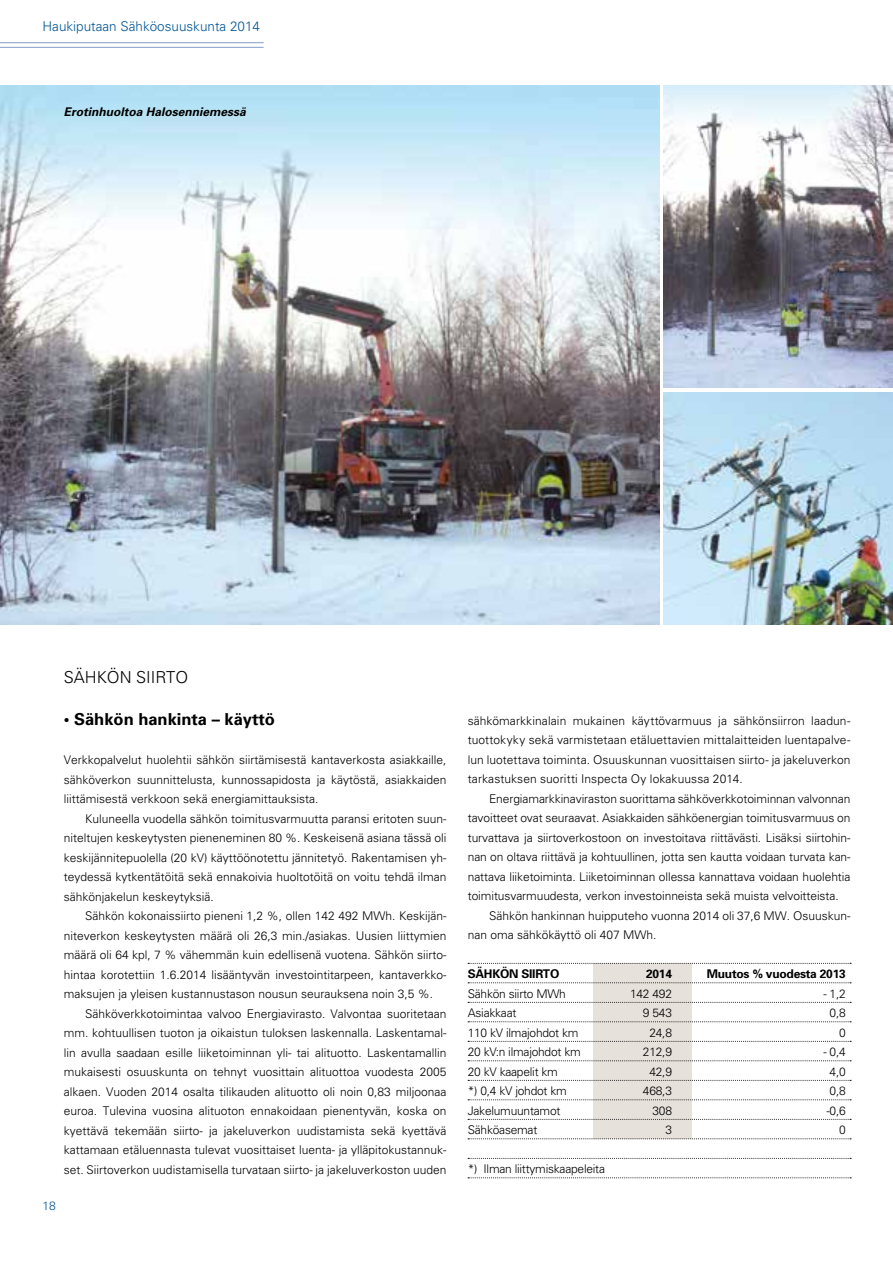
<style>
.page{position:relative;width:893px;height:1263px;background:#fff}
.page>*{position:absolute;margin:0;border:0;box-sizing:border-box;transform-origin:0 0}
.t1{font:700 16.5px "Univers";color:#000}
.t2{font:300 16.5px "Univers";color:#000}
.t3{font:300 13.5px "Univers";color:#005596}
.t4{font:300 12px/19.5px "Univers";letter-spacing:-.005em;color:#000;text-align:justify}
.t5{font:700 12px "Univers";letter-spacing:-.02em;color:#000}
.t6{font:italic 700 12px "Univers";color:#000}
.t7{font:300 12px "Univers";color:#005596}
</style>
<div class="page">
<hr style="left:0;top:42px;width:264px;height:1px;background:#829ec7">
<hr style="left:0;top:47px;width:264px;height:1px;background:#829ec7">
<div style="left:593px;top:963px;width:98px;height:176px;background:#e7e1db"></div>
<svg style="left:468px;top:963px;width:383px;height:1px"></svg>
<svg style="left:468px;top:982px;width:383px;height:1px"></svg>
<svg style="left:468px;top:1002px;width:383px;height:1px"></svg>
<svg style="left:468px;top:1021px;width:383px;height:1px"></svg>
<svg style="left:468px;top:1041px;width:383px;height:1px"></svg>
<svg style="left:468px;top:1060px;width:383px;height:1px"></svg>
<svg style="left:468px;top:1080px;width:383px;height:1px"></svg>
<svg style="left:468px;top:1099px;width:383px;height:1px"></svg>
<svg style="left:468px;top:1119px;width:383px;height:1px"></svg>
<svg style="left:468px;top:1138px;width:383px;height:1px"></svg>
<svg style="left:468px;top:1158px;width:383px;height:1px"></svg>
<svg style="left:468px;top:1177px;width:383px;height:1px"></svg>
<img style="left:0;top:85px;width:659px;height:539px">
<img style="left:663px;top:85px;width:230px;height:303px">
<img style="left:663px;top:392px;width:230px;height:232px">
<p class="t3" style="left:43px;top:18px;width:219px">Haukiputaan Sähköosuuskunta 2014</p>
<p class="t6" style="left:64px;top:104px;width:184px">Erotinhuoltoa Halosenniemessä</p>
<h1 class="t2" style="left:64px;top:667px;width:126px">SÄHKÖN SIIRTO</h1>
<h1 class="t1" style="left:64px;top:709px;width:213px">• Sähkön hankinta – käyttö</h1>
<p class="t4" style="left:64px;top:750px;width:384px">Verkkopalvelut huolehtii sähkön siirtämisestä kantaverkosta asiakkaille, sähköverkon suunnittelusta, kunnossapidosta ja käytöstä, asiakkaiden liittämisestä verkkoon sekä energiamittauksista.</p>
<p class="t4" style="left:64px;top:808px;width:384px;text-indent:21px">Kuluneella vuodella sähkön toimitusvarmuutta paransi eritoten suun&shy;niteltujen keskeytysten pieneneminen 80 %. Keskeisenä asiana tässä oli keskijännitepuolella (20 kV) käyttöönotettu jännitetyö. Rakentamisen yh&shy;teydessä kytkentätöitä sekä ennakoivia huoltotöitä on voitu tehdä ilman sähkönjakelun keskeytyksiä.</p>
<p class="t4" style="left:64px;top:906px;width:384px;text-indent:21px">Sähkön kokonaissiirto pieneni 1,2 %, ollen 142 492 MWh. Keskijän&shy;niteverkon keskeytysten määrä oli 26,3 min./asiakas. Uusien liittymien määrä oli 64 kpl, 7 % vähemmän kuin edellisenä vuotena. Sähkön siirto&shy;hintaa korotettiin 1.6.2014 lisääntyvän investointitarpeen, kantaverkko&shy;maksujen ja yleisen kustannustason nousun seurauksena noin 3,5 %.</p>
<p class="t4" style="left:64px;top:1003px;width:384px;text-indent:21px">Sähköverkkotoimintaa valvoo Energiavirasto. Valvontaa suoritetaan mm. kohtuullisen tuoton ja oikaistun tuloksen laskennalla. Laskentamal&shy;lin avulla saadaan esille liiketoiminnan yli- tai alituotto. Laskentamallin mukaisesti osuuskunta on tehnyt vuosittain alituottoa vuodesta 2005 alkaen. Vuoden 2014 osalta tilikauden alituotto oli noin 0,83 miljoonaa euroa. Tulevina vuosina alituoton ennakoidaan pienentyvän, koska on kyettävä tekemään siirto- ja jakeluverkon uudistamista sekä kyettävä kattamaan etäluennasta tulevat vuosittaiset luenta- ja ylläpitokustannuk&shy;set. Siirtoverkon uudistamisella turvataan siirto- ja jakeluverkoston uuden</p>
<p class="t7" style="left:43px;top:1199px;width:15px">18</p>
<p class="t4" style="left:468px;top:710px;width:384px">sähkömarkkinalain mukainen käyttövarmuus ja sähkönsiirron laadun&shy;tuottokyky sekä varmistetaan etäluettavien mittalaitteiden luentapalve&shy;lun luotettava toiminta. Osuuskunnan vuosittaisen siirto- ja jakeluverkon tarkastuksen suoritti Inspecta Oy lokakuussa 2014.</p>
<p class="t4" style="left:489px;top:788px;width:363px">Energiamarkkinaviraston suorittama sähköverkkotoiminnan valvonnan</p>
<p class="t4" style="left:468px;top:808px;width:384px">tavoitteet ovat seuraavat. Asiakkaiden sähköenergian toimitusvarmuus on</p>
<p class="t4" style="left:468px;top:827px;width:384px">turvattava ja siirtoverkostoon on investoitava riittävästi. Lisäksi siirtohin-</p>
<p class="t4" style="left:468px;top:847px;width:384px">nan on oltava riittävä ja kohtuullinen, jotta sen kautta voidaan turvata kan-</p>
<p class="t4" style="left:468px;top:866px;width:384px">nattava liiketoiminta. Liiketoiminnan ollessa kannattava voidaan huolehtia</p>
<p class="t4" style="left:468px;top:886px;width:372px">toimitusvarmuudesta, verkon investoinneista sekä muista velvoitteista.</p>
<p class="t4" style="left:489px;top:905px;width:363px">Sähkön hankinnan huipputeho vuonna 2014 oli 37,6 MW. Osuuskun-</p>
<p class="t4" style="left:468px;top:925px;width:190px">nan oma sähkökäyttö oli 407 MWh.</p>
<p class="t5" style="left:468px;top:966px;width:93px">SÄHKÖN SIIRTO</p>
<p class="t5" style="left:646px;top:966px;width:27px">2014</p>
<p class="t5" style="left:707px;top:966px;width:140px">Muutos % vuodesta 2013</p>
<p class="t4" style="left:468px;top:983px;width:100px">Sähkön siirto MWh</p>
<p class="t4" style="left:630px;top:983px;width:43px">142 492</p>
<p class="t4" style="left:823px;top:983px;width:24px">- 1,2</p>
<p class="t4" style="left:468px;top:1003px;width:50px">Asiakkaat</p>
<p class="t4" style="left:643px;top:1003px;width:31px">9 543</p>
<p class="t4" style="left:830px;top:1003px;width:18px">0,8</p>
<p class="t4" style="left:468px;top:1022px;width:112px">110 kV ilmajohdot km</p>
<p class="t4" style="left:649px;top:1022px;width:24px">24,8</p>
<p class="t4" style="left:839px;top:1022px;width:8px">0</p>
<p class="t4" style="left:468px;top:1042px;width:115px">20 kV:n ilmajohdot km</p>
<p class="t4" style="left:643px;top:1042px;width:31px">212,9</p>
<p class="t4" style="left:823px;top:1042px;width:24px">- 0,4</p>
<p class="t4" style="left:468px;top:1061px;width:92px">20 kV kaapelit km</p>
<p class="t4" style="left:649px;top:1061px;width:24px">42,9</p>
<p class="t4" style="left:830px;top:1061px;width:18px">4,0</p>
<p class="t4" style="left:468px;top:1081px;width:101px">*) 0,4 kV johdot km</p>
<p class="t4" style="left:643px;top:1081px;width:31px">468,3</p>
<p class="t4" style="left:830px;top:1081px;width:18px">0,8</p>
<p class="t4" style="left:468px;top:1100px;width:94px">Jakelumuuntamot</p>
<p class="t4" style="left:652px;top:1100px;width:21px">308</p>
<p class="t4" style="left:826px;top:1100px;width:21px">-0,6</p>
<p class="t4" style="left:468px;top:1120px;width:71px">Sähköasemat</p>
<p class="t4" style="left:665px;top:1120px;width:8px">3</p>
<p class="t4" style="left:839px;top:1120px;width:8px">0</p>
<p class="t4" style="left:468px;top:1159px;width:139px">*) Ilman liittymiskaapeleita</p>
</div>
